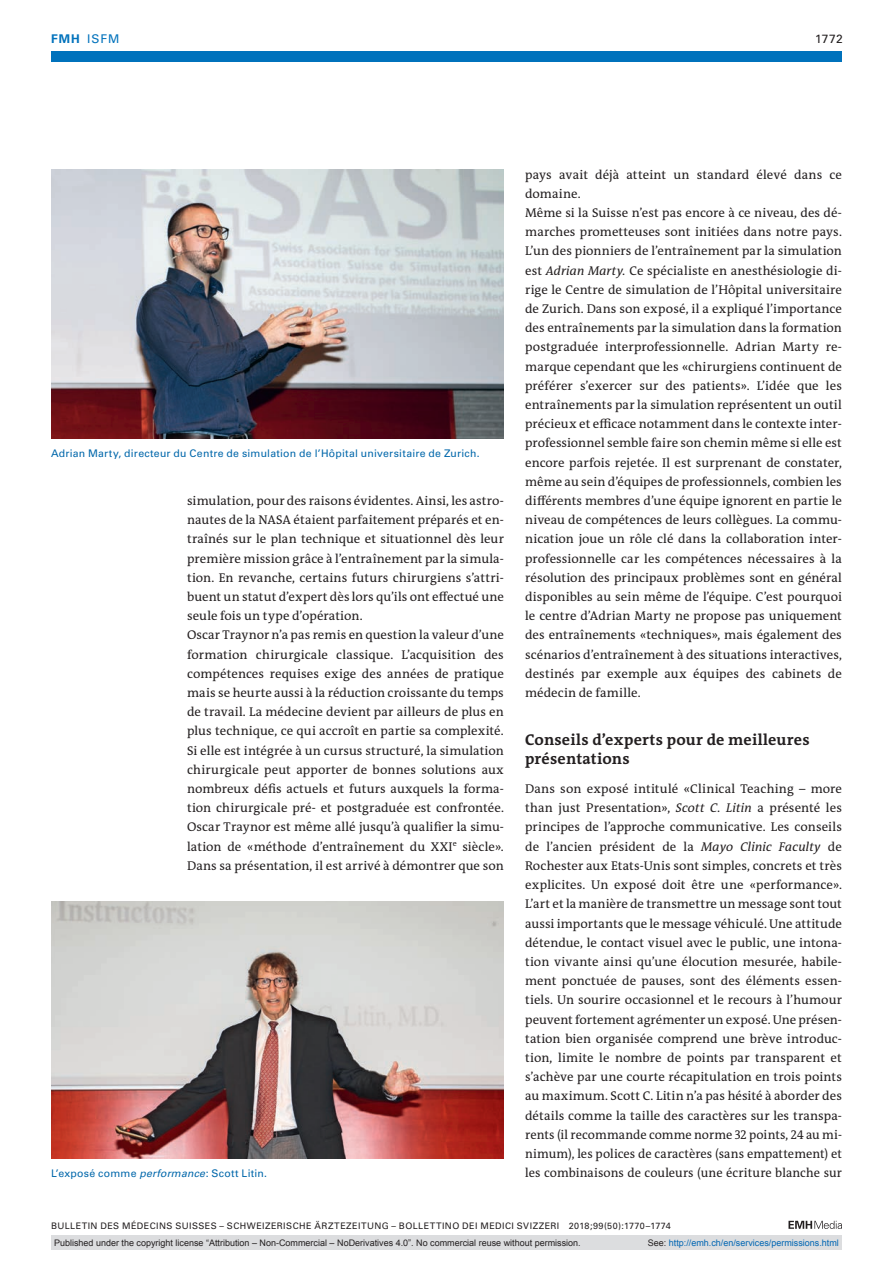
<style>
.page{position:relative;width:893px;height:1263px;background:#fff}
.page>*{position:absolute;margin:0;border:0;box-sizing:border-box;transform-origin:0 0}
.t1{font:700 15.75px/19.2px "The Antiqua B W7";letter-spacing:.015em;color:#231f20}
.t2{font:12.75px/19.2px "The Antiqua B W5 Plain";letter-spacing:.005em;color:#231f20}
.t3{font:12px "Univers LT Std";color:#0072bc}
.t4{font:12px "Univers LT Std";color:#231f20}
.t5{font:10.5px "Univers LT Std";letter-spacing:.025em;color:#0067aa}
.t6{font:9px "Arial";color:#231f20}
.t7{font:9px "Univers LT Std";letter-spacing:.05em;color:#231f20}
.t8{font:9px "Arial";color:#0166b3}
.s1{font-weight:700}
.s2{font-style:italic}
.s3{color:#231f20}
</style>
<div class="page">
<svg style="left:788px;top:1221px;width:54px;height:8px"></svg>
<img style="left:51px;top:901px;width:453px;height:257px">
<img style="left:51px;top:169px;width:453px;height:269px">
<div style="left:51px;top:51px;width:791px;height:11px;background:#0072bc"></div>
<div style="left:51px;top:1235px;width:791px;height:15px;background:#dcdddf"></div>
<p class="t3" style="left:51px;top:31px;width:70px"><span class="s1">FMH</span> ISFM</p>
<p class="t4" style="left:815px;top:31px;width:29px">1772</p>
<p class="t5" style="left:51px;top:447px;width:430px">Adrian Marty, directeur du Centre de simulation de l’Hôpital universitaire de Zurich.</p>
<p class="t2" style="left:187px;top:491px;width:318px">simulation, pour des raisons évidentes. Ainsi, les astro&shy;nautes de la NASA étaient parfaitement préparés et en&shy;traînés sur le plan technique et situationnel dès leur première mission grâce à l’entraînement par la simula&shy;tion. En revanche, certains futurs chirurgiens s’attri&shy;buent un statut d’expert dès lors qu’ils ont effectué une seule fois un type d’opération.<br>Oscar Traynor n’a pas remis en question la valeur d’une formation chirurgicale classique. L’acquisition des compétences requises exige des années de pratique mais se heurte aussi à la réduction croissante du temps de travail. La médecine devient par ailleurs de plus en plus technique, ce qui accroît en partie sa complexité.<br>Si elle est intégrée à un cursus structuré, la simulation chirurgicale peut apporter de bonnes solutions aux nombreux défis actuels et futurs auxquels la forma&shy;tion chirurgicale pré- et postgraduée est confrontée.<br>Oscar Traynor est même allé jusqu’à qualifier la simu&shy;lation de «méthode d’entraînement du XXI<sup>e</sup> siècle».<br>Dans sa présentation, il est arrivé à démontrer que son</p>
<p class="t2" style="left:525px;top:165px;width:318px">pays avait déjà atteint un standard élevé dans ce domaine.<br>Même si la Suisse n’est pas encore à ce niveau, des dé&shy;marches prometteuses sont initiées dans notre pays.<br>L’un des pionniers de l’entraînement par la simulation est <span class="s2">Adrian Marty.</span> Ce spécialiste en anesthésiologie di&shy;rige le Centre de simulation de l’Hôpital universitaire de Zurich. Dans son exposé, il a expliqué l’importance des entraînements par la simulation dans la formation postgraduée interprofessionnelle. Adrian Marty re&shy;marque cependant que les «chirurgiens continuent de préférer s’exercer sur des patients». L’idée que les entraînements par la simulation représentent un outil précieux et efficace notamment dans le contexte inter&shy;professionnel semble faire son chemin même si elle est encore parfois rejetée. Il est surprenant de constater, même au sein d’équipes de professionnels, combien les différents membres d’une équipe ignorent en partie le niveau de compétences de leurs collègues. La commu&shy;nication joue un rôle clé dans la collaboration inter&shy;professionnelle car les compétences nécessaires à la résolution des principaux problèmes sont en général disponibles au sein même de l’équipe. C’est pourquoi le centre d’Adrian Marty ne propose pas uniquement des entraînements «techniques», mais également des scénarios d’entraînement à des situations interactives, destinés par exemple aux équipes des cabinets de médecin de famille.</p>
<p class="t1" style="left:525px;top:730px;width:286px">Conseils d’experts pour de meilleures présentations</p>
<p class="t2" style="left:525px;top:779px;width:318px;text-align:justify">Dans son exposé intitulé «Clinical Teaching – more than just Presentation», <span class="s2">Scott C. Litin</span> a présenté les principes de l’approche communicative. Les conseils de l’ancien président de la <span class="s2">Mayo Clinic Faculty</span> de Rochester aux Etats-Unis sont simples, concrets et très explicites. Un exposé doit être une «performance».<br>L’art et la manière de transmettre un message sont tout aussi importants que le message véhiculé. Une attitude détendue, le contact visuel avec le public, une intona&shy;tion vivante ainsi qu’une élocution mesurée, habile&shy;ment ponctuée de pauses, sont des éléments essen&shy;tiels. Un sourire occasionnel et le recours à l’humour peuvent fortement agrémenter un exposé. Une présen&shy;tation bien organisée comprend une brève introduc&shy;tion, limite le nombre de points par transparent et s’achève par une courte récapitulation en trois points au maximum. Scott C. Litin n’a pas hésité à aborder des détails comme la taille des caractères sur les transpa&shy;rents (il recommande comme norme 32 points, 24 au mi&shy;nimum), les polices de caractères (sans empattement) et</p>
<p class="t5" style="left:51px;top:1167px;width:218px">L’exposé comme <span class="s2">performance</span>: Scott Litin.</p>
<p class="t2" style="left:525px;top:1163px;width:318px">les combinaisons de couleurs (une écriture blanche sur</p>
<p class="t7" style="left:51px;top:1220px;width:621px">BULLETIN DES MÉDECINS SUISSES – SCHWEIZERISCHE ÄRZTEZEITUNG – BOLLETTINO DEI MEDICI SVIZZERI 2018;99(50):1770–1774</p>
<p class="t6" style="left:54px;top:1237px;width:528px">Published under the copyright license “Attribution – Non-Commercial – NoDerivatives 4.0”. No commercial reuse without permission.</p>
<p class="t8" style="left:648px;top:1237px;width:193px"><span class="s3">See:</span> http://emh.ch/en/services/permissions.html</p>
</div>
